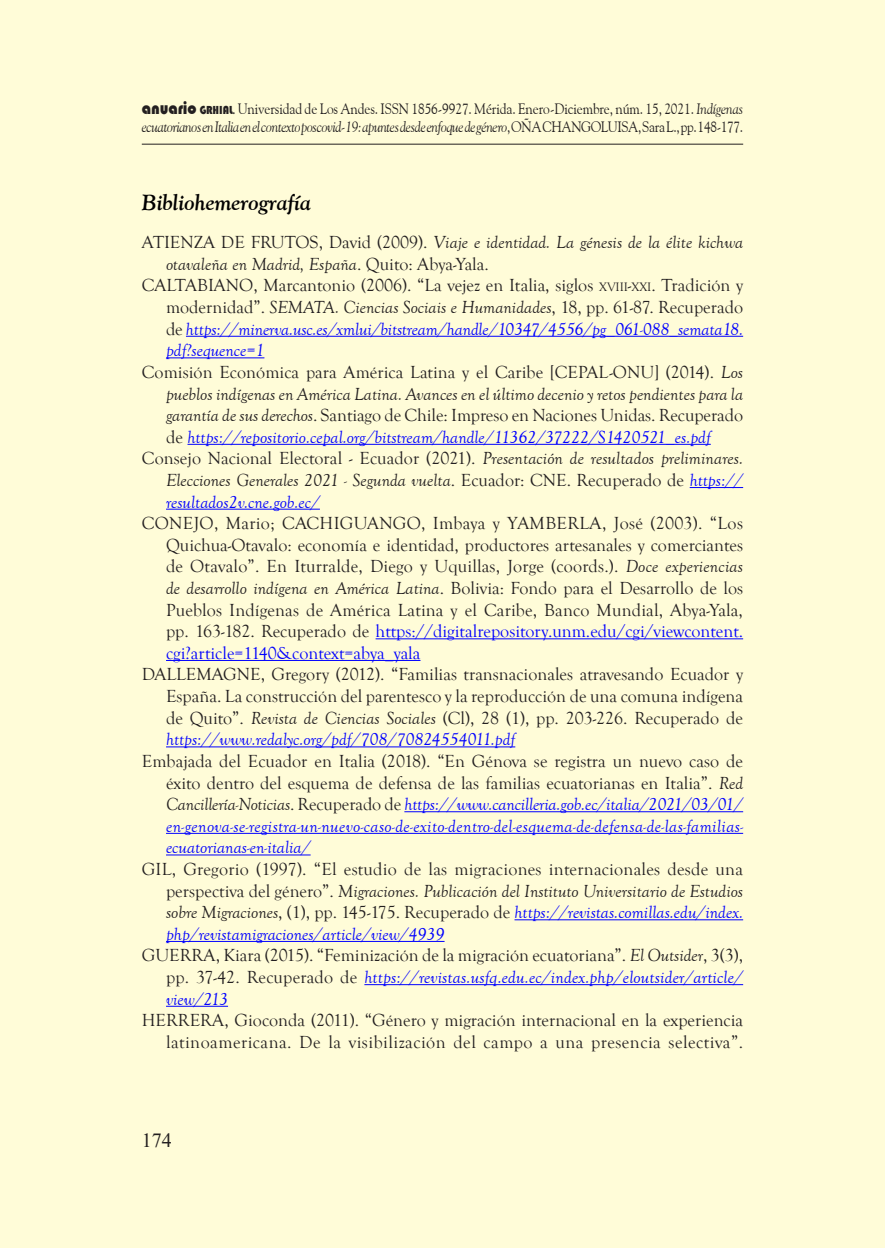
<style>
.page{position:relative;width:885px;height:1248px;background:#fff}
.page>*{position:absolute;margin:0;border:0;box-sizing:border-box;transform-origin:0 0}
.Grial-Sub-titulo{font:italic 700 22px "Goudy Old Style BT";color:#000}
.t1{font:20px "Times New Roman";color:#231f20}
.GRHIAL-Notas{font:18px/21.6px "Goudy Old Style T";color:#231f20;text-align:justify}
.GRHIAL-Notas-2{font:italic 18px/21.6px "Goudy Old Style T";letter-spacing:.015em;color:#00f;text-align:justify}
.GRHIAL-Notas-3{font:italic 18px/21.6px "Goudy Old Style T";color:#231f20}
.t2{font:15px/18px "Goudy Old Style BT";letter-spacing:-.01em;color:#231f20;scale:.9 1}
.s1{font-family:"Bauhaus 93";font-size:18px}
.s2{font-family:"Bauhaus 93";font-size:12px}
.s3{font-family:"Goudy Old Style T";font-weight:700;font-size:12px}
.s4{font-style:italic}
.s5{font-style:normal}
.s6{font-size:12.6px}
.s7{font-style:inherit}
.s8{font-style:italic;color:#00f}
.s9{color:#00f}
.s10{font-style:normal;color:#231f20}
.s11{color:#231f20}
</style>
<div class="page">
<div style="left:0;top:0;width:884px;height:1247px;background:#fffcd8"></div>
<hr style="left:142px;top:144px;width:601px;height:1px;background:#231f20">
<hr style="left:186px;top:336px;width:557px;height:1px;background:#00f">
<hr style="left:166px;top:357px;width:98px;height:1px;background:#00f">
<hr style="left:187px;top:444px;width:523px;height:1px;background:#00f">
<hr style="left:689px;top:487px;width:54px;height:1px;background:#00f">
<hr style="left:166px;top:509px;width:154px;height:1px;background:#00f">
<hr style="left:375px;top:638px;width:368px;height:1px;background:#00f">
<hr style="left:166px;top:660px;width:254px;height:1px;background:#00f">
<hr style="left:166px;top:746px;width:349px;height:1px;background:#00f">
<hr style="left:404px;top:811px;width:339px;height:1px;background:#00f">
<hr style="left:166px;top:833px;width:577px;height:1px;background:#00f">
<hr style="left:166px;top:854px;width:144px;height:1px;background:#00f">
<hr style="left:514px;top:919px;width:229px;height:1px;background:#00f">
<hr style="left:166px;top:941px;width:278px;height:1px;background:#00f">
<hr style="left:364px;top:984px;width:379px;height:1px;background:#00f">
<hr style="left:166px;top:1005px;width:62px;height:1px;background:#00f">
<p class="t2" style="left:142px;top:100px;width:669px"><span class="s1">anuario</span> <span class="s2">GRHIAL</span><span class="s3">.</span> Universidad de Los Andes. ISSN 1856-9927. Mérida. Enero-Diciembre, núm. 15, 2021. <span class="s4">Indígenas ecuatorianos en Italia en el contexto poscovid-19: apuntes desde enfoque de género</span>, OÑA CHANGOLUISA, Sara L., pp. 148-177.</p>
<p class="Grial-Sub-titulo" style="left:142px;top:188px;width:170px">Bibliohemerografía</p>
<p class="GRHIAL-Notas-3" style="left:166px;top:232px;width:578px;text-indent:-24px"><span class="s5">ATIENZA DE FRUTOS, David (2009).</span> Viaje e identidad. La génesis de la élite kichwa otavaleña en Madrid, España<span class="s5">. Quito: Abya-Yala.</span></p>
<p class="GRHIAL-Notas" style="left:166px;top:275px;width:578px;text-indent:-24px">CALTABIANO, Marcantonio (2006). “La vejez en Italia, siglos <span class="s6">XVIII</span><span class="s7">-</span><span class="s6">XXI</span>. Tradición y modernidad”. <span class="s4">SEMATA. Ciencias Sociais e Humanidades</span>, 18, pp. 61-87. Recuperado de <span class="s8">https://minerva.usc.es/xmlui/bitstream/handle/10347/4556/pg_061-088_semata18. pdf?sequence=1</span></p>
<p class="GRHIAL-Notas" style="left:166px;top:361px;width:578px;text-indent:-24px">Comisión Económica para América Latina y el Caribe [CEPAL-ONU] (2014). <span class="s4">Los pueblos indígenas en América Latina. Avances en el último decenio y retos pendientes para la garantía de sus derechos</span>. Santiago de Chile: Impreso en Naciones Unidas. Recuperado de <span class="s8">https://repositorio.cepal.org/bitstream/handle/11362/37222/S1420521_es.pdf</span></p>
<p class="GRHIAL-Notas-3" style="left:166px;top:448px;width:578px;text-align:justify;text-indent:-24px"><span class="s5">Consejo Nacional Electoral - Ecuador (2021).</span> Presentación de resultados preliminares.<br>Elecciones Generales 2021 - Segunda vuelta<span class="s5">. Ecuador: CNE. Recuperado de</span> <span class="s9">https:// resultados2v.cne.gob.ec/</span></p>
<p class="GRHIAL-Notas" style="left:166px;top:513px;width:578px;text-indent:-24px">CONEJO, Mario; CACHIGUANGO, Imbaya y YAMBERLA, José (2003). “Los Quichua-Otavalo: economía e identidad, productores artesanales y comerciantes de Otavalo”. En Iturralde, Diego y Uquillas, Jorge (coords.). <span class="s4">Doce experiencias de desarrollo indígena en América Latina</span>. Bolivia: Fondo para el Desarrollo de los Pueblos Indígenas de América Latina y el Caribe, Banco Mundial, Abya-Yala, pp. 163-182. Recuperado de <span class="s9">https://digitalrepository.unm.edu/cgi/viewcontent. cgi?article=1140&amp;context=abya_yala</span></p>
<p class="GRHIAL-Notas" style="left:166px;top:664px;width:578px;text-indent:-24px">DALLEMAGNE, Gregory (2012). “Familias transnacionales atravesando Ecuador y España. La construcción del parentesco y la reproducción de una comuna indígena de Quito”. <span class="s4">Revista de Ciencias Sociales</span> (Cl), 28 (1), pp. 203-226. Recuperado de <span class="s8">https://www.redalyc.org/pdf/708/70824554011.pdf</span></p>
<p class="GRHIAL-Notas-2" style="left:166px;top:750px;width:578px;text-indent:-24px"><span class="s10">Embajada del Ecuador en Italia (2018). “En Génova se registra un nuevo caso de éxito dentro del esquema de defensa de las familias ecuatorianas en Italia”.</span> <span class="s11">Red Cancillería-Noticias</span><span class="s10">. Recuperado de</span> https://www.cancilleria.gob.ec/italia/2021/03/01/ en-genova-se-registra-un-nuevo-caso-de-exito-dentro-del-esquema-de-defensa-de-las-familias&shy;ecuatorianas-en-italia/</p>
<p class="GRHIAL-Notas" style="left:166px;top:858px;width:578px;text-indent:-24px">GIL, Gregorio (1997). “El estudio de las migraciones internacionales desde una perspectiva del género”. <span class="s4">Migraciones. Publicación del Instituto Universitario de Estudios sobre Migraciones</span>, (1), pp. 145-175. Recuperado de <span class="s8">https://revistas.comillas.edu/index. php/revistamigraciones/article/view/4939</span></p>
<p class="GRHIAL-Notas" style="left:166px;top:945px;width:578px;text-indent:-24px">GUERRA, Kiara (2015). “Feminización de la migración ecuatoriana”. <span class="s4">El Outsider</span>, 3(3), pp. 37-42. Recuperado de <span class="s8">https://revistas.usfq.edu.ec/index.php/eloutsider/article/ view/213</span></p>
<p class="GRHIAL-Notas" style="left:142px;top:1009px;width:602px;text-align:right">HERRERA, Gioconda (2011). “Género y migración internacional en la experiencia latinoamericana. De la visibilización del campo a una presencia selectiva”.</p>
<p class="t1" style="left:142px;top:1126px;width:31px">174</p>
</div>
